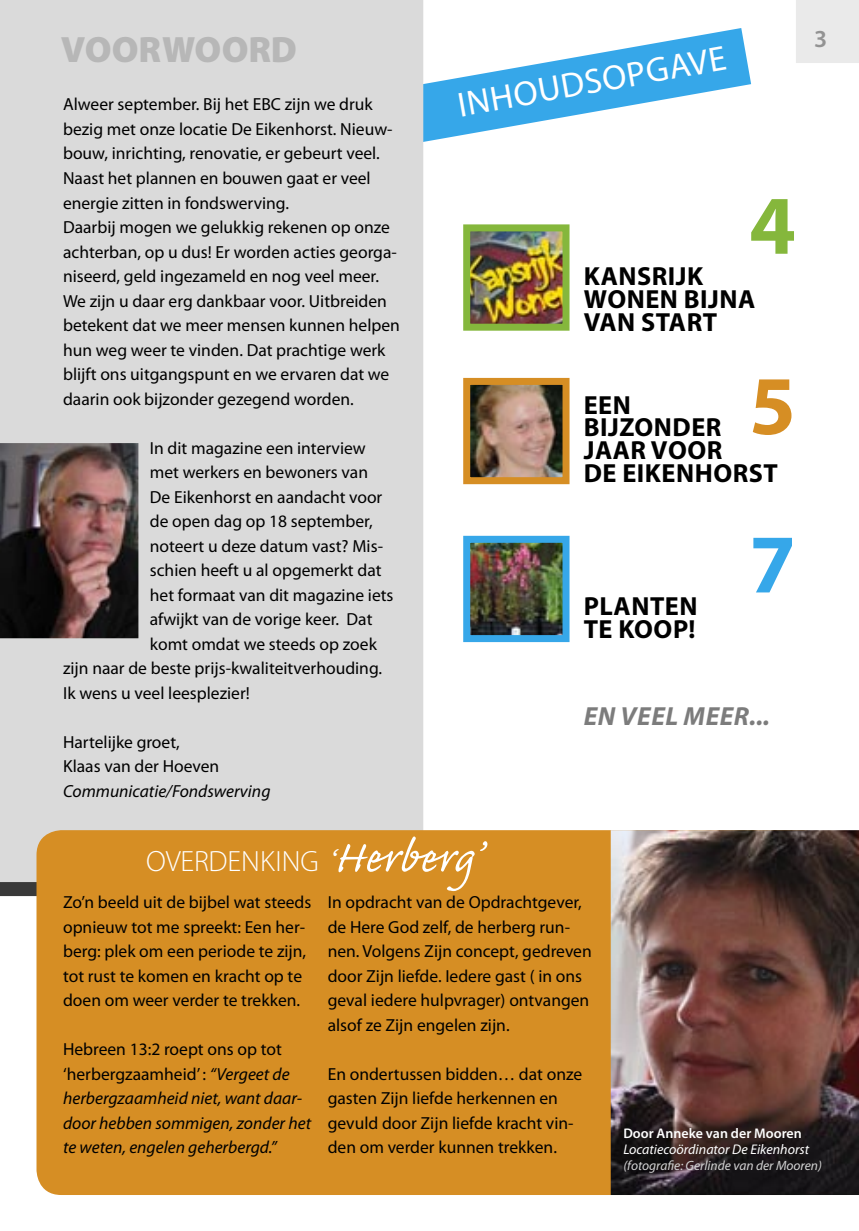
<style>
.page{position:relative;width:859px;height:1231px;background:#fff}
.page>*{position:absolute;margin:0;border:0;box-sizing:border-box;transform-origin:0 0}
.t1{font:700 84px "Myriad Pro";color:#85b73c}
.t2{font:700 84px "Myriad Pro";color:#d68e24}
.t3{font:700 84px "Myriad Pro";color:#36a7e9}
.t4{font:900 36.75px "Myriad Pro";color:#b7b7b7}
.t5{font:35px "Myriad Pro";color:#fff}
.t6{font:300 29.4px "Myriad Pro";color:#fff}
.t7{font:700 26.25px/22.8px "Myriad Pro";letter-spacing:.02em;color:#000}
.t8{font:italic 700 26.25px "Myriad Pro";letter-spacing:.02em;color:#7c7c7c}
.t9{font:600 24.5px "Myriad Pro";color:#939393}
.t10{font:17.5px/24.5px "Myriad Pro";color:#000}
.t11{font:italic 17.5px/24.5px "Myriad Pro";color:#000}
.t12{font:italic 14px "Myriad Pro";color:#fff}
.t13{font:600 14px "Myriad Pro";color:#fff}
.t14{font:italic 13.47px "Myriad Pro";color:#d3d3d3}
.s1{font-style:normal}
.s2{font-family:"Caflisch Script Pro";font-weight:400;font-size:42px}
.s3{font-family:"Caflisch Script Pro";font-weight:400;font-size:57.75px}
</style>
<div class="page">
<svg style="left:423px;top:28px;width:327px;height:154px"></svg>
<div style="left:0;top:0;width:423px;height:888px;background:#dadada"></div>
<div style="left:0;top:882px;width:858px;height:14px;background:#393939"></div>
<div style="left:36px;top:830px;width:574px;height:364px;background:#d68e24"></div>
<img style="left:610px;top:830px;width:248px;height:364px">
<img style="left:0;top:443px;width:138px;height:195px">
<div style="left:795px;top:0;width:63px;height:63px;background:#eaeaea"></div>
<img style="left:471px;top:232px;width:90px;height:90px">
<div style="left:463px;top:224px;width:106px;height:106px;border:7px solid #85b73c"></div>
<img style="left:471px;top:386px;width:90px;height:90px">
<div style="left:463px;top:378px;width:106px;height:106px;border:7px solid #d68e24"></div>
<img style="left:471px;top:543px;width:90px;height:91px">
<div style="left:463px;top:535px;width:106px;height:107px;border:7px solid #36a7e9"></div>
<p class="t4" style="left:61px;top:29px;width:237px">VOORWOORD</p>
<p class="t10" style="left:63px;top:93px;width:331px">Alweer september. Bij het EBC zijn we druk bezig met onze locatie De Eikenhorst. Nieuw&shy;bouw, inrichting, renovatie, er gebeurt veel.</p>
<p class="t10" style="left:63px;top:166px;width:309px">Naast het plannen en bouwen gaat er veel energie zitten in fondswerving.</p>
<p class="t10" style="left:63px;top:215px;width:335px">Daarbij mogen we gelukkig rekenen op onze achterban, op u dus! Er worden acties georga&shy;niseerd, geld ingezameld en nog veel meer.</p>
<p class="t10" style="left:63px;top:289px;width:338px">We zijn u daar erg dankbaar voor. Uitbreiden betekent dat we meer mensen kunnen helpen hun weg weer te vinden. Dat prachtige werk blijft ons uitgangspunt en we ervaren dat we daarin ook bijzonder gezegend worden.</p>
<p class="t10" style="left:150px;top:436px;width:217px">In dit magazine een interview</p>
<p class="t10" style="left:150px;top:460px;width:220px">met werkers en bewoners van</p>
<p class="t10" style="left:150px;top:485px;width:234px">De Eikenhorst en aandacht voor</p>
<p class="t10" style="left:150px;top:509px;width:224px">de open dag op 18 september,</p>
<p class="t10" style="left:150px;top:534px;width:234px">noteert u deze datum vast? Mis-</p>
<p class="t10" style="left:150px;top:558px;width:233px">schien heeft u al opgemerkt dat</p>
<p class="t10" style="left:150px;top:583px;width:245px">het formaat van dit magazine iets</p>
<p class="t10" style="left:150px;top:607px;width:224px">afwijkt van de vorige keer. Dat</p>
<p class="t10" style="left:150px;top:632px;width:228px">komt omdat we steeds op zoek</p>
<p class="t10" style="left:63px;top:656px;width:320px">zijn naar de beste prijs-kwaliteitverhouding.</p>
<p class="t10" style="left:63px;top:681px;width:188px">Ik wens u veel leesplezier!</p>
<p class="t10" style="left:63px;top:730px;width:118px">Hartelijke groet,</p>
<p class="t11" style="left:63px;top:754px;width:209px"><span class="s1">Klaas van der Hoeven<br></span>Communicatie/Fondswerving</p>
<p class="t5" style="left:454px;top:86px;width:273px;rotate:-10deg">INHOUDSOPGAVE</p>
<p class="t1" style="left:749px;top:178px;width:48px">4</p>
<p class="t7" style="left:583px;top:265px;width:173px">KANSRIJK<br>WONEN BIJNA<br>VAN START</p>
<p class="t2" style="left:749px;top:358px;width:48px">5</p>
<p class="t7" style="left:583px;top:393px;width:49px">EEN</p>
<p class="t7" style="left:583px;top:416px;width:139px">BIJZONDER</p>
<p class="t7" style="left:583px;top:439px;width:140px">JAAR VOOR</p>
<p class="t7" style="left:583px;top:462px;width:196px">DE EIKENHORST</p>
<p class="t7" style="left:583px;top:595px;width:115px">PLANTEN</p>
<p class="t7" style="left:583px;top:617px;width:113px">TE KOOP!</p>
<p class="t3" style="left:749px;top:517px;width:48px">7</p>
<p class="t8" style="left:583px;top:701px;width:188px">EN VEEL MEER...</p>
<p class="t6" style="left:146px;top:845px;width:335px">OVERDENKING <span class="s2">‘</span><span class="s3">Herberg’</span></p>
<p class="t9" style="left:813px;top:25px;width:15px">3</p>
<p class="t10" style="left:63px;top:890px;width:250px">Zo’n beeld uit de bijbel wat steeds opnieuw tot me spreekt: Een her&shy;berg: plek om een periode te zijn, tot rust te komen en kracht op te doen om weer verder te trekken.</p>
<p class="t11" style="left:63px;top:1037px;width:249px"><span class="s1">Hebreen 13:2 roept ons op tot ‘herbergzaamheid’ :</span> “Vergeet de herbergzaamheid niet, want daar&shy;door hebben sommigen, zonder het te weten, engelen geherbergd.”</p>
<p class="t10" style="left:327px;top:890px;width:265px">In opdracht van de Opdrachtgever, de Here God zelf, de herberg run&shy;nen. Volgens Zijn concept, gedreven door Zijn liefde. Iedere gast ( in ons geval iedere hulpvrager) ontvangen alsof ze Zijn engelen zijn.</p>
<p class="t10" style="left:327px;top:1061px;width:256px">En ondertussen bidden… dat onze gasten Zijn liefde herkennen en gevuld door Zijn liefde kracht vin&shy;den om verder kunnen trekken.</p>
<p class="t13" style="left:623px;top:1125px;width:180px">Door Anneke van der Mooren</p>
<p class="t12" style="left:623px;top:1141px;width:187px">Locatiecoördinator De Eikenhorst</p>
<p class="t14" style="left:623px;top:1157px;width:200px">(fotografie: Gerlinde van der Mooren)</p>
</div>
